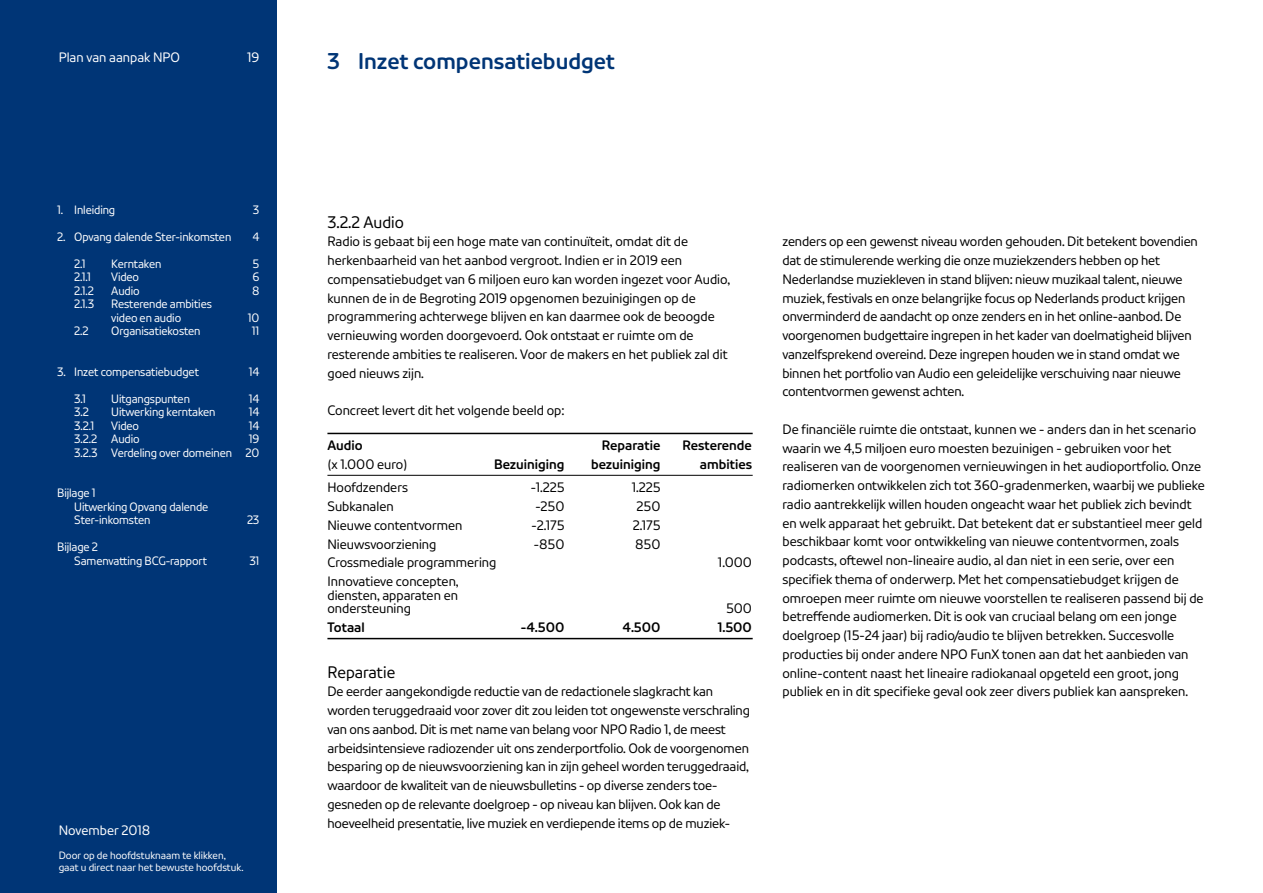
<style>
.page{position:relative;width:1263px;height:893px;background:#fff}
.page>*{position:absolute;margin:0;border:0;box-sizing:border-box;transform-origin:0 0}
.t1{font:700 22.5px "NPO Sans";color:#003576}
.t2{font:16.5px "NPO Sans";color:#000}
.t3{font:13.5px/18.8px "NPO Sans";letter-spacing:-.005em;color:#000}
.t4{font:700 13.5px "NPO Sans";color:#000}
.t5{font:13.5px "NPO Sans";color:#fff}
.t6{font:12px/13.5px "NPO Sans";letter-spacing:-.01em;color:#fff}
.t7{font:10.5px/12px "NPO Sans";color:#fff}
</style>
<div class="page">
<div style="left:0;top:0;width:276px;height:893px;background:#003576"></div>
<hr style="left:327px;top:433px;width:426px;height:1px;background:#000">
<hr style="left:327px;top:475px;width:426px;height:1px;background:#000">
<hr style="left:327px;top:638px;width:426px;height:1px;background:#000">
<p class="t5" style="left:59px;top:49px;width:123px">Plan van aanpak NPO</p>
<p class="t5" style="left:247px;top:49px;width:14px">19</p>
<p class="t6" style="left:57px;top:203px;width:59px">1. Inleiding</p>
<p class="t6" style="left:253px;top:203px;width:8px">3</p>
<p class="t6" style="left:57px;top:230px;width:176px">2. Opvang dalende Ster-inkomsten</p>
<p class="t6" style="left:252px;top:230px;width:9px">4</p>
<p class="t6" style="left:74px;top:257px;width:13px">2.1</p>
<p class="t6" style="left:111px;top:257px;width:52px">Kerntaken</p>
<p class="t6" style="left:253px;top:257px;width:8px">5</p>
<p class="t6" style="left:74px;top:270px;width:18px">2.1.1</p>
<p class="t6" style="left:111px;top:270px;width:29px">Video</p>
<p class="t6" style="left:252px;top:270px;width:8px">6</p>
<p class="t6" style="left:74px;top:284px;width:21px">2.1.2</p>
<p class="t6" style="left:111px;top:284px;width:30px">Audio</p>
<p class="t6" style="left:252px;top:284px;width:9px">8</p>
<p class="t6" style="left:74px;top:297px;width:22px">2.1.3</p>
<p class="t6" style="left:111px;top:297px;width:102px">Resterende ambities video en audio</p>
<p class="t6" style="left:248px;top:311px;width:13px">10</p>
<p class="t6" style="left:74px;top:324px;width:16px">2.2</p>
<p class="t6" style="left:111px;top:324px;width:91px">Organisatiekosten</p>
<p class="t6" style="left:252px;top:324px;width:9px">11</p>
<p class="t6" style="left:57px;top:365px;width:143px">3. Inzet compensatiebudget</p>
<p class="t6" style="left:249px;top:365px;width:12px">14</p>
<p class="t6" style="left:74px;top:392px;width:13px">3.1</p>
<p class="t6" style="left:111px;top:392px;width:80px">Uitgangspunten</p>
<p class="t6" style="left:249px;top:392px;width:12px">14</p>
<p class="t6" style="left:74px;top:405px;width:16px">3.2</p>
<p class="t6" style="left:111px;top:405px;width:106px">Uitwerking kerntaken</p>
<p class="t6" style="left:249px;top:405px;width:12px">14</p>
<p class="t6" style="left:74px;top:419px;width:21px">3.2.1</p>
<p class="t6" style="left:111px;top:419px;width:29px">Video</p>
<p class="t6" style="left:249px;top:419px;width:12px">14</p>
<p class="t6" style="left:74px;top:432px;width:67px">3.2.2 Audio</p>
<p class="t6" style="left:74px;top:432px;width:187px;text-align:right">19<br>3.2.3 Verdeling over domeinen 20</p>
<p class="t6" style="left:74px;top:486px;width:136px;text-indent:-17px">Bijlage 1<br>Uitwerking Opvang dalende<br>Ster-inkomsten</p>
<p class="t6" style="left:247px;top:513px;width:14px">23</p>
<p class="t6" style="left:74px;top:540px;width:134px;text-indent:-17px">Bijlage 2<br>Samenvatting BCG-rapport</p>
<p class="t6" style="left:249px;top:554px;width:12px">31</p>
<p class="t5" style="left:59px;top:822px;width:93px">November 2018</p>
<p class="t7" style="left:59px;top:849px;width:186px">Door op de hoofdstuknaam te klikken, gaat u direct naar het bewuste hoofdstuk.</p>
<h1 class="t1" style="left:327px;top:48px;width:289px">3 Inzet compensatiebudget</h1>
<p class="t2" style="left:327px;top:211px;width:78px">3.2.2 Audio</p>
<p class="t3" style="left:327px;top:232px;width:404px">Radio is gebaat bij een hoge mate van continuïteit, omdat dit de herkenbaarheid van het aanbod vergroot. Indien er in 2019 een compensatiebudget van 6 miljoen euro kan worden ingezet voor Audio, kunnen de in de Begroting 2019 opgenomen bezuinigingen op de programmering achterwege blijven en kan daarmee ook de beoogde vernieuwing worden doorgevoerd. Ook ontstaat er ruimte om de resterende ambities te realiseren. Voor de makers en het publiek zal dit goed nieuws zijn.</p>
<p class="t3" style="left:327px;top:401px;width:239px">Concreet levert dit het volgende beeld op:</p>
<p class="t4" style="left:327px;top:437px;width:37px">Audio</p>
<p class="t4" style="left:602px;top:437px;width:60px">Reparatie</p>
<p class="t4" style="left:683px;top:437px;width:71px">Resterende</p>
<p class="t3" style="left:327px;top:455px;width:82px">(x 1.000 euro)</p>
<p class="t4" style="left:494px;top:456px;width:72px">Bezuiniging</p>
<p class="t4" style="left:591px;top:456px;width:71px">bezuiniging</p>
<p class="t4" style="left:700px;top:456px;width:54px">ambities</p>
<p class="t3" style="left:327px;top:478px;width:82px">Hoofdzenders</p>
<p class="t3" style="left:531px;top:478px;width:35px">-1.225</p>
<p class="t3" style="left:632px;top:478px;width:30px">1.225</p>
<p class="t3" style="left:327px;top:497px;width:68px">Subkanalen</p>
<p class="t3" style="left:535px;top:497px;width:31px">-250</p>
<p class="t3" style="left:637px;top:497px;width:25px">250</p>
<p class="t3" style="left:327px;top:515px;width:137px">Nieuwe contentvormen</p>
<p class="t3" style="left:532px;top:515px;width:34px">-2.175</p>
<p class="t3" style="left:633px;top:515px;width:29px">2.175</p>
<p class="t3" style="left:327px;top:534px;width:110px">Nieuwsvoorziening</p>
<p class="t3" style="left:534px;top:534px;width:32px">-850</p>
<p class="t3" style="left:635px;top:534px;width:27px">850</p>
<p class="t3" style="left:327px;top:553px;width:171px">Crossmediale programmering</p>
<p class="t3" style="left:718px;top:553px;width:36px">1.000</p>
<p class="t3" style="left:327px;top:574px;width:133px;line-height:13.5px;text-align:justify">Innovatieve concepten, diensten, apparaten en ondersteuning</p>
<p class="t3" style="left:726px;top:599px;width:27px">500</p>
<p class="t4" style="left:327px;top:619px;width:39px">Totaal</p>
<p class="t4" style="left:521px;top:619px;width:45px">-4.500</p>
<p class="t4" style="left:622px;top:619px;width:39px">4.500</p>
<p class="t4" style="left:718px;top:619px;width:36px">1.500</p>
<p class="t2" style="left:327px;top:661px;width:69px">Reparatie</p>
<p class="t3" style="left:327px;top:682px;width:424px">De eerder aangekondigde reductie van de redactionele slagkracht kan worden teruggedraaid voor zover dit zou leiden tot ongewenste verschraling van ons aanbod. Dit is met name van belang voor NPO Radio 1, de meest arbeidsintensieve radiozender uit ons zenderportfolio. Ook de voorgenomen besparing op de nieuwsvoorziening kan in zijn geheel worden teruggedraaid, waardoor de kwaliteit van de nieuwsbulletins - op diverse zenders toe&shy;gesneden op de relevante doelgroep - op niveau kan blijven. Ook kan de hoeveelheid presentatie, live muziek en verdiepende items op de muziek-</p>
<p class="t3" style="left:782px;top:232px;width:417px">zenders op een gewenst niveau worden gehouden. Dit betekent bovendien dat de stimulerende werking die onze muziekzenders hebben op het Nederlandse muziekleven in stand blijven: nieuw muzikaal talent, nieuwe muziek, festivals en onze belangrijke focus op Nederlands product krijgen onverminderd de aandacht op onze zenders en in het online-aanbod. De voorgenomen budgettaire ingrepen in het kader van doelmatigheid blijven vanzelfsprekend overeind. Deze ingrepen houden we in stand omdat we binnen het portfolio van Audio een geleidelijke verschuiving naar nieuwe contentvormen gewenst achten.</p>
<p class="t3" style="left:782px;top:419px;width:424px">De financiële ruimte die ontstaat, kunnen we - anders dan in het scenario waarin we 4,5 miljoen euro moesten bezuinigen - gebruiken voor het realiseren van de voorgenomen vernieuwingen in het audioportfolio. Onze radiomerken ontwikkelen zich tot 360-gradenmerken, waarbij we publieke radio aantrekkelijk willen houden ongeacht waar het publiek zich bevindt en welk apparaat het gebruikt. Dat betekent dat er substantieel meer geld beschikbaar komt voor ontwikkeling van nieuwe contentvormen, zoals podcasts, oftewel non-lineaire audio, al dan niet in een serie, over een specifiek thema of onderwerp. Met het compensatiebudget krijgen de omroepen meer ruimte om nieuwe voorstellen te realiseren passend bij de betreffende audiomerken. Dit is ook van cruciaal belang om een jonge doelgroep (15-24 jaar) bij radio/audio te blijven betrekken. Succesvolle producties bij onder andere NPO FunX tonen aan dat het aanbieden van online-content naast het lineaire radiokanaal opgeteld een groot, jong publiek en in dit specifieke geval ook zeer divers publiek kan aanspreken.</p>
</div>
